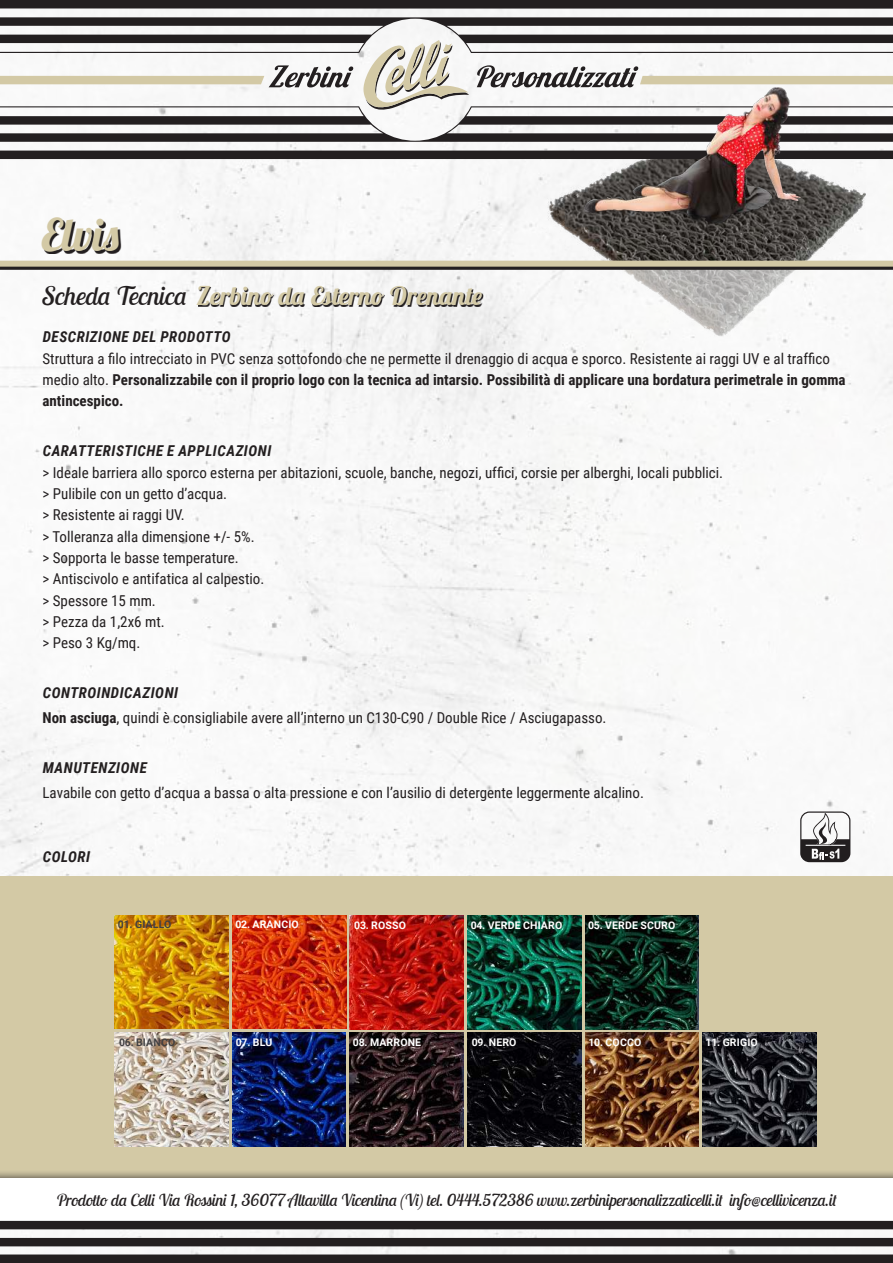
<style>
.page{position:relative;width:893px;height:1263px;background:#fff}
.page>*{position:absolute;margin:0;border:0;box-sizing:border-box;transform-origin:0 0}
.t1{font:italic 700 45px "Lobster Two";color:#d3c9a5}
.t2{font:italic 700 25.5px "Lobster Two";color:#d3c9a5}
.t3{font:italic 16.5px "Lobster Two";letter-spacing:-.01em;color:#231f20}
.t4{font:15px/21.3px "Roboto Condensed";color:#231f20}
.t5{font:italic 700 15px "Roboto Condensed";letter-spacing:.035em;color:#231f20}
.t6{font:700 10.5px "Roboto";letter-spacing:.015em;color:#fff}
.t7{font:700 10.5px "Roboto";letter-spacing:.015em;color:#414042}
.s1{font-weight:400;color:#231f20}
.s2{font-weight:700}
.s3{font-weight:700;font-style:italic}
</style>
<div class="page">
<img style="left:0;top:9px;width:893px;height:1245px">
<div style="left:0;top:876px;width:893px;height:302px;background:#d3c9a5"></div>
<div style="left:0;top:1170px;width:893px;height:58px;background:#231f20;opacity:.75"></div>
<div style="left:0;top:1178px;width:893px;height:42px;background:#fff"></div>
<img style="left:506px;top:270px;width:358px;height:69px">
<svg style="left:44px;top:219px;width:77px;height:35px"></svg>
<img style="left:507px;top:159px;width:358px;height:102px">
<svg style="left:198px;top:287px;width:286px;height:20px"></svg>
<svg style="left:800px;top:811px;width:50px;height:51px"></svg>
<img style="left:115px;top:915px;width:113px;height:114px">
<img style="left:467px;top:916px;width:114px;height:113px">
<img style="left:232px;top:1033px;width:114px;height:113px">
<img style="left:585px;top:1033px;width:114px;height:113px">
<img style="left:350px;top:916px;width:114px;height:113px">
<img style="left:115px;top:1033px;width:113px;height:113px">
<img style="left:467px;top:1033px;width:114px;height:113px">
<img style="left:232px;top:915px;width:114px;height:114px">
<img style="left:585px;top:916px;width:114px;height:113px">
<img style="left:350px;top:1033px;width:113px;height:113px">
<img style="left:702px;top:1033px;width:114px;height:113px">
<div style="left:0;top:1238px;width:893px;height:8px;background:#231f20"></div>
<div style="left:0;top:1254px;width:893px;height:9px;background:#231f20"></div>
<div style="left:0;top:1221px;width:893px;height:8px;background:#231f20"></div>
<div style="left:0;top:264px;width:893px;height:6px;background:#231f20"></div>
<div style="left:0;top:261px;width:893px;height:6px;background:#d3c9a5"></div>
<div style="left:0;top:151px;width:893px;height:8px;background:#231f20"></div>
<div style="left:0;top:0;width:893px;height:9px;background:#231f20"></div>
<svg style="left:0;top:17px;width:893px;height:125px"></svg>
<img style="left:585px;top:87px;width:221px;height:139px">
<h1 class="t1" style="left:41px;top:206px;width:82px">Elvis</h1>
<h2 class="t2" style="left:43px;top:279px;width:441px"><span class="s1">Scheda Tecnica</span> Zerbino da Esterno Drenante</h2>
<p class="t5" style="left:43px;top:328px;width:189px">DESCRIZIONE DEL PRODOTTO</p>
<p class="t4" style="left:43px;top:347px;width:805px">Struttura a filo intrecciato in PVC senza sottofondo che ne permette il drenaggio di acqua e sporco. Resistente ai raggi UV e al traffico medio alto. <span class="s2">Personalizzabile con il proprio logo con la tecnica ad intarsio. Possibilità di applicare una bordatura perimetrale in gomma antincespico.</span></p>
<p class="t5" style="left:43px;top:442px;width:230px">CARATTERISTICHE E APPLICAZIONI</p>
<p class="t4" style="left:43px;top:461px;width:682px">&gt; Ideale barriera allo sporco esterna per abitazioni, scuole, banche, negozi, uffici, corsie per alberghi, locali pubblici. &gt; Pulibile con un getto d’acqua.<br>&gt; Resistente ai raggi UV.<br>&gt; Tolleranza alla dimensione +/- 5%.<br>&gt; Sopporta le basse temperature.<br>&gt; Antiscivolo e antifatica al calpestio.<br>&gt; Spessore 15 mm.<br>&gt; Pezza da 1,2x6 mt.<br>&gt; Peso 3 Kg/mq.</p>
<p class="t4" style="left:43px;top:680px;width:565px;line-height:24.9px"><span class="s3">CONTROINDICAZIONI<br></span><span class="s2">Non asciuga</span>, quindi è consigliabile avere all’interno un C130-C90 / Double Rice / Asciugapasso.</p>
<p class="t5" style="left:43px;top:759px;width:106px">MANUTENZIONE</p>
<p class="t4" style="left:43px;top:782px;width:603px">Lavabile con getto d’acqua a bassa o alta pressione e con l’ausilio di detergente leggermente alcalino.</p>
<p class="t5" style="left:43px;top:848px;width:49px">COLORI</p>
<p class="t7" style="left:118px;top:919px;width:55px">01. GIALLO</p>
<p class="t6" style="left:471px;top:919px;width:93px">04. VERDE CHIARO</p>
<p class="t6" style="left:235px;top:919px;width:65px">02. ARANCIO</p>
<p class="t6" style="left:588px;top:919px;width:89px">05. VERDE SCURO</p>
<p class="t6" style="left:354px;top:919px;width:53px">03. ROSSO</p>
<p class="t7" style="left:119px;top:1036px;width:58px">06. BIANCO</p>
<p class="t6" style="left:472px;top:1036px;width:46px">09. NERO</p>
<p class="t6" style="left:236px;top:1036px;width:38px">07. BLU</p>
<p class="t6" style="left:588px;top:1036px;width:54px">10. COCCO</p>
<p class="t6" style="left:353px;top:1036px;width:70px">08. MARRONE</p>
<p class="t6" style="left:706px;top:1036px;width:54px">11. GRIGIO</p>
<p class="t3" style="left:56px;top:1189px;width:782px">Prodotto da Celli Via Rossini 1, 36077 Altavilla Vicentina (Vi) tel. 0444.572386 www.zerbinipersonalizzaticelli.it info@cellivicenza.it</p>
</div>
